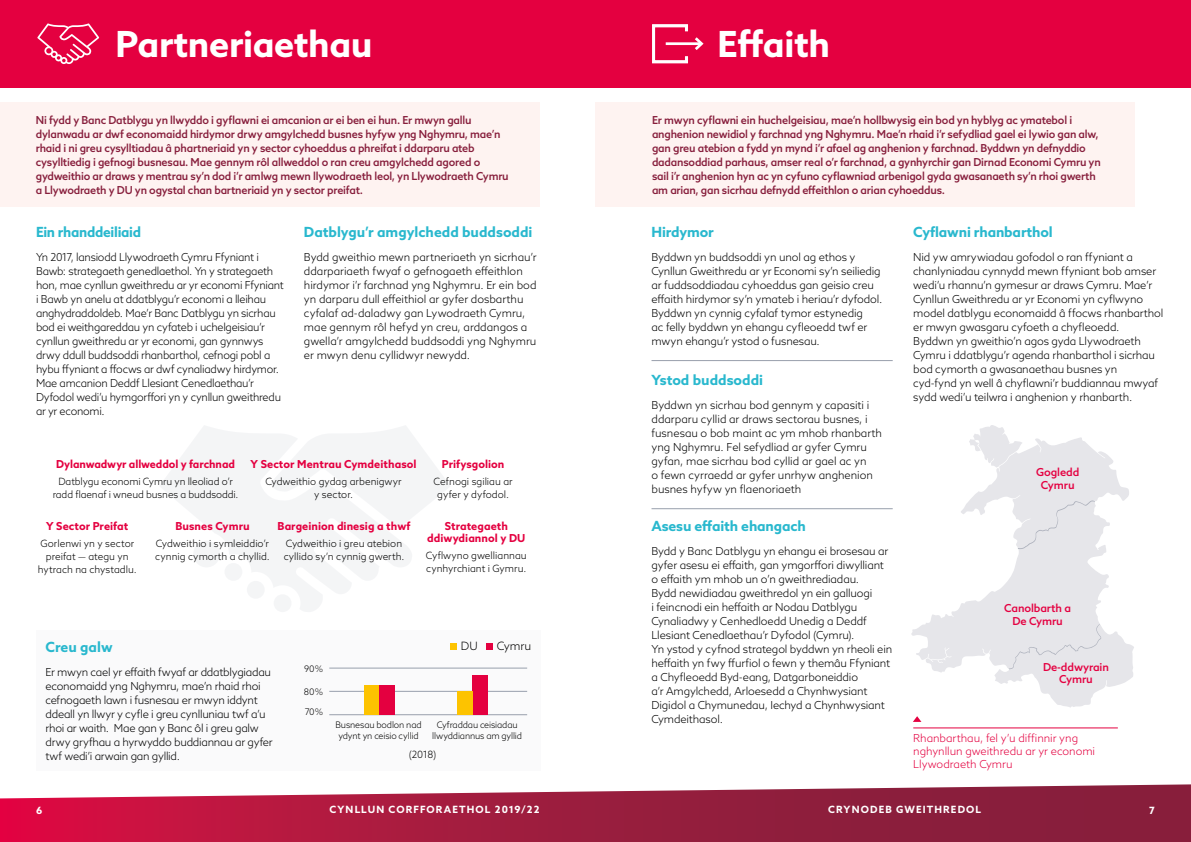
<style>
.page{position:relative;width:1191px;height:842px;background:#fff}
.page>*{position:absolute;margin:0;border:0;box-sizing:border-box;transform-origin:0 0}
.t1{font:700 36px "Azo Sans";letter-spacing:-.01em;color:#fff}
.t2{font:700 14px "Azo Sans";letter-spacing:-.01em;color:#29b8ce}
.t3{font:300 11.5px "Azo Sans";letter-spacing:-.005em;color:#000}
.t4{font:300 11px/14px "Azo Sans";letter-spacing:-.015em;color:#000}
.t5{font:500 11px/14px "Azo Sans";letter-spacing:-.02em;color:#871e3c}
.t6{font:700 11px/12px "Azo Sans";letter-spacing:.005em;color:#e40040;text-align:center}
.t7{font:300 11px/13px "Azo Sans";letter-spacing:-.005em;color:#e40040}
.t8{font:500 11px/13px "Azo Sans";letter-spacing:-.01em;color:#e40040;text-align:center}
.t9{font:300 10px/13px "Azo Sans";color:#000;text-align:center}
.t10{font:700 10px "Azo Sans";letter-spacing:.115em;color:#fff}
.t11{font:300 9px/10.4px "Azo Sans";letter-spacing:-.015em;color:#000;text-align:center}
</style>
<div class="page">
<svg style="left:0;top:784px;width:1191px;height:58px;background:#ac3756"></svg>
<div style="left:0;top:0;width:1191px;height:88px;background:#e40040"></div>
<svg style="left:412px;top:435px;width:38px;height:82px"></svg>
<svg style="left:160px;top:426px;width:252px;height:186px;fill:#f4f5f6"></svg>
<div style="left:0;top:102px;width:539px;height:105px;background:#fef3f1"></div>
<div style="left:595px;top:102px;width:540px;height:105px;background:#fef3f1"></div>
<div style="left:36px;top:630px;width:504px;height:141px;background:#fafafb"></div>
<svg style="left:451px;top:643px;width:6px;height:6px"></svg>
<div style="left:486px;top:643px;width:7px;height:6px;background:#e40040"></div>
<hr style="left:329px;top:668px;width:198px;height:1px;background:#989fac">
<hr style="left:329px;top:691px;width:198px;height:1px;background:#989fac">
<hr style="left:329px;top:714px;width:198px;height:1px;background:#989fac">
<div style="left:472px;top:675px;width:16px;height:40px;background:#e40040"></div>
<div style="left:457px;top:691px;width:15px;height:24px;background:#fdc300"></div>
<div style="left:364px;top:685px;width:15px;height:30px;background:#fdc300"></div>
<div style="left:379px;top:685px;width:16px;height:30px;background:#e40040"></div>
<svg style="left:37px;top:23px;width:62px;height:41px"></svg>
<svg style="left:652px;top:24px;width:52px;height:40px"></svg>
<hr style="left:913px;top:728px;width:204px;height:1px;background:#e40040">
<svg style="left:913px;top:716px;width:8px;height:6px"></svg>
<hr style="left:651px;top:360px;width:241px;height:1px;background:#989fac">
<hr style="left:651px;top:508px;width:241px;height:1px;background:#989fac">
<svg style="left:911px;top:437px;width:223px;height:271px"></svg>
<svg style="left:969px;top:425px;width:53px;height:43px"></svg>
<div style="left:1008px;top:624px;width:93px;height:45px;background:#e6e6ea"></div>
<div style="left:1017px;top:500px;width:77px;height:49px;background:#e6e6ea"></div>
<h1 class="t1" style="left:116px;top:20px;width:259px">Partneriaethau</h1>
<h1 class="t1" style="left:717px;top:20px;width:114px">Effaith</h1>
<p class="t5" style="left:36px;top:113px;width:474px">Ni fydd y Banc Datblygu yn llwyddo i gyflawni ei amcanion ar ei ben ei hun. Er mwyn gallu dylanwadu ar dwf economaidd hirdymor drwy amgylchedd busnes hyfyw yng Nghymru, mae’n rhaid i ni greu cysylltiadau â phartneriaid yn y sector cyhoeddus a phreifat i ddarparu ateb cysylltiedig i gefnogi busnesau. Mae gennym rôl allweddol o ran creu amgylchedd agored o gydweithio ar draws y mentrau sy’n dod i’r amlwg mewn llywodraeth leol, yn Llywodraeth Cymru a Llywodraeth y DU yn ogystal chan bartneriaid yn y sector preifat.</p>
<p class="t5" style="left:652px;top:113px;width:450px">Er mwyn cyflawni ein huchelgeisiau, mae’n hollbwysig ein bod yn hyblyg ac ymatebol i anghenion newidiol y farchnad yng Nghymru. Mae’n rhaid i’r sefydliad gael ei lywio gan alw, gan greu atebion a fydd yn mynd i’r afael ag anghenion y farchnad. Byddwn yn defnyddio dadansoddiad parhaus, amser real o’r farchnad, a gynhyrchir gan Dirnad Economi Cymru yn sail i’r anghenion hyn ac yn cyfuno cyflawniad arbenigol gyda gwasanaeth sy’n rhoi gwerth am arian, gan sicrhau defnydd effeithlon o arian cyhoeddus.</p>
<p class="t2" style="left:36px;top:222px;width:107px">Ein rhanddeiliaid</p>
<p class="t4" style="left:36px;top:250px;width:249px">Yn 2017, lansiodd Llywodraeth Cymru Ffyniant i Bawb: strategaeth genedlaethol. Yn y strategaeth hon, mae cynllun gweithredu ar yr economi Ffyniant i Bawb yn anelu at ddatblygu’r economi a lleihau anghydraddoldeb. Mae’r Banc Datblygu yn sicrhau bod ei weithgareddau yn cyfateb i uchelgeisiau’r cynllun gweithredu ar yr economi, gan gynnwys drwy ddull buddsoddi rhanbarthol, cefnogi pobl a hybu ffyniant a ffocws ar dwf cynaliadwy hirdymor.<br>Mae amcanion Deddf Llesiant Cenedlaethau’r Dyfodol wedi’u hymgorffori yn y cynllun gweithredu ar yr economi.</p>
<p class="t2" style="left:304px;top:222px;width:230px">Datblygu’r amgylchedd buddsoddi</p>
<p class="t4" style="left:304px;top:250px;width:234px">Bydd gweithio mewn partneriaeth yn sicrhau’r ddarpariaeth fwyaf o gefnogaeth effeithlon hirdymor i’r farchnad yng Nghymru. Er ein bod yn darparu dull effeithiol ar gyfer dosbarthu cyfalaf ad-daladwy gan Lywodraeth Cymru, mae gennym rôl hefyd yn creu, arddangos a gwella’r amgylchedd buddsoddi yng Nghymru er mwyn denu cyllidwyr newydd.</p>
<p class="t6" style="left:56px;top:458px;width:180px">Dylanwadwyr allweddol y farchnad</p>
<p class="t9" style="left:53px;top:475px;width:187px">Datblygu economi Cymru yn lleoliad o’r radd flaenaf i wneud busnes a buddsoddi.</p>
<p class="t6" style="left:251px;top:458px;width:167px">Y Sector Mentrau Cymdeithasol</p>
<p class="t9" style="left:265px;top:475px;width:138px">Cydweithio gydag arbenigwyr y sector.</p>
<p class="t6" style="left:46px;top:520px;width:84px">Y Sector Preifat</p>
<p class="t9" style="left:38px;top:537px;width:100px">Gorlenwi yn y sector preifat — ategu yn hytrach na chystadlu.</p>
<p class="t6" style="left:175px;top:520px;width:76px">Busnes Cymru</p>
<p class="t9" style="left:155px;top:537px;width:116px;text-align:left">Cydweithio i symleiddio’r cynnig cymorth a chyllid.</p>
<p class="t6" style="left:277px;top:520px;width:135px">Bargeinion dinesig a thwf</p>
<p class="t9" style="left:284px;top:537px;width:122px;text-align:left">Cydweithio i greu atebion cyllido sy’n cynnig gwerth.</p>
<p class="t6" style="left:442px;top:458px;width:64px">Prifysgolion</p>
<p class="t9" style="left:433px;top:475px;width:81px">Cefnogi sgiliau ar gyfer y dyfodol.</p>
<p class="t6" style="left:427px;top:520px;width:100px">Strategaeth ddiwydiannol y DU</p>
<p class="t9" style="left:426px;top:549px;width:102px;text-align:left">Cyflwyno gwelliannau cynhyrchiant i Gymru.</p>
<p class="t2" style="left:45px;top:638px;width:69px">Creu galw</p>
<p class="t4" style="left:45px;top:665px;width:229px">Er mwyn cael yr effaith fwyaf ar ddatblygiadau economaidd yng Nghymru, mae’n rhaid rhoi cefnogaeth lawn i fusnesau er mwyn iddynt ddeall yn llwyr y cyfle i greu cynlluniau twf a’u rhoi ar waith. Mae gan y Banc ôl i greu galw drwy gryfhau a hyrwyddo buddiannau ar gyfer twf wedi’i arwain gan gyllid.</p>
<p class="t11" style="left:304px;top:664px;width:20px">90%</p>
<p class="t11" style="left:304px;top:686px;width:21px">80%</p>
<p class="t11" style="left:305px;top:706px;width:20px">70%</p>
<p class="t3" style="left:461px;top:639px;width:18px">DU</p>
<p class="t3" style="left:497px;top:639px;width:36px">Cymru</p>
<p class="t11" style="left:335px;top:720px;width:88px">Busnesau bodlon nad ydynt yn ceisio cyllid</p>
<p class="t11" style="left:432px;top:720px;width:91px">Cyfraddau ceisiadau llwyddiannus am gyllid</p>
<p class="t9" style="left:409px;top:747px;width:29px">(2018)</p>
<p class="t2" style="left:651px;top:222px;width:64px">Hirdymor</p>
<p class="t4" style="left:651px;top:250px;width:232px">Byddwn yn buddsoddi yn unol ag ethos y Cynllun Gweithredu ar yr Economi sy’n seiliedig ar fuddsoddiadau cyhoeddus gan geisio creu effaith hirdymor sy’n ymateb i heriau’r dyfodol.<br>Byddwn yn cynnig cyfalaf tymor estynedig<br>ac felly byddwn yn ehangu cyfleoedd twf er mwyn ehangu’r ystod o fusnesau.</p>
<p class="t2" style="left:651px;top:371px;width:113px">Ystod buddsoddi</p>
<p class="t4" style="left:651px;top:398px;width:232px">Byddwn yn sicrhau bod gennym y capasiti i ddarparu cyllid ar draws sectorau busnes, i fusnesau o bob maint ac ym mhob rhanbarth yng Nghymru. Fel sefydliad ar gyfer Cymru gyfan, mae sicrhau bod cyllid ar gael ac yn<br>o fewn cyrraedd ar gyfer unrhyw anghenion busnes hyfyw yn flaenoriaeth</p>
<p class="t2" style="left:651px;top:516px;width:156px">Asesu effaith ehangach</p>
<p class="t4" style="left:651px;top:543px;width:242px">Bydd y Banc Datblygu yn ehangu ei brosesau ar gyfer asesu ei effaith, gan ymgorffori diwylliant o effaith ym mhob un o’n gweithrediadau.<br>Bydd newidiadau gweithredol yn ein galluogi<br>i feincnodi ein heffaith ar Nodau Datblygu Cynaliadwy y Cenhedloedd Unedig a Deddf Llesiant Cenedlaethau’r Dyfodol (Cymru).<br>Yn ystod y cyfnod strategol byddwn yn rheoli ein heffaith yn fwy ffurfiol o fewn y themâu Ffyniant a Chyfleoedd Byd-eang, Datgarboneiddio<br>a’r Amgylchedd, Arloesedd a Chynhwysiant Digidol a Chymunedau, Iechyd a Chynhwysiant Cymdeithasol.</p>
<p class="t2" style="left:913px;top:222px;width:141px">Cyflawni rhanbarthol</p>
<p class="t4" style="left:913px;top:250px;width:252px">Nid yw amrywiadau gofodol o ran ffyniant a chanlyniadau cynnydd mewn ffyniant bob amser wedi’u rhannu’n gymesur ar draws Cymru. Mae’r Cynllun Gweithredu ar yr Economi yn cyflwyno model datblygu economaidd â ffocws rhanbarthol er mwyn gwasgaru cyfoeth a chyfleoedd.<br>Byddwn yn gweithio’n agos gyda Llywodraeth Cymru i ddatblygu’r agenda rhanbarthol i sicrhau bod cymorth a gwasanaethau busnes yn cyd-fynd yn well â chyflawni’r buddiannau mwyaf sydd wedi’u teilwra i anghenion y rhanbarth.</p>
<p class="t8" style="left:1036px;top:465px;width:45px">Gogledd<br>Cymru</p>
<p class="t8" style="left:1004px;top:601px;width:68px">Canolbarth a<br>De Cymru</p>
<p class="t8" style="left:1043px;top:661px;width:67px;line-height:12px">De-ddwyrain<br>Cymru</p>
<p class="t7" style="left:913px;top:731px;width:183px">Rhanbarthau, fel y’u diffinnir yng nghynllun gweithredu ar yr economi<br>Llywodraeth Cymru</p>
<p class="t10" style="left:36px;top:803px;width:8px">6</p>
<p class="t10" style="left:329px;top:803px;width:211px">CYNLLUN CORFFORAETHOL 2019/22</p>
<p class="t10" style="left:828px;top:803px;width:154px">CRYNODEB GWEITHREDOL</p>
<p class="t10" style="left:1149px;top:803px;width:7px">7</p>
</div>
